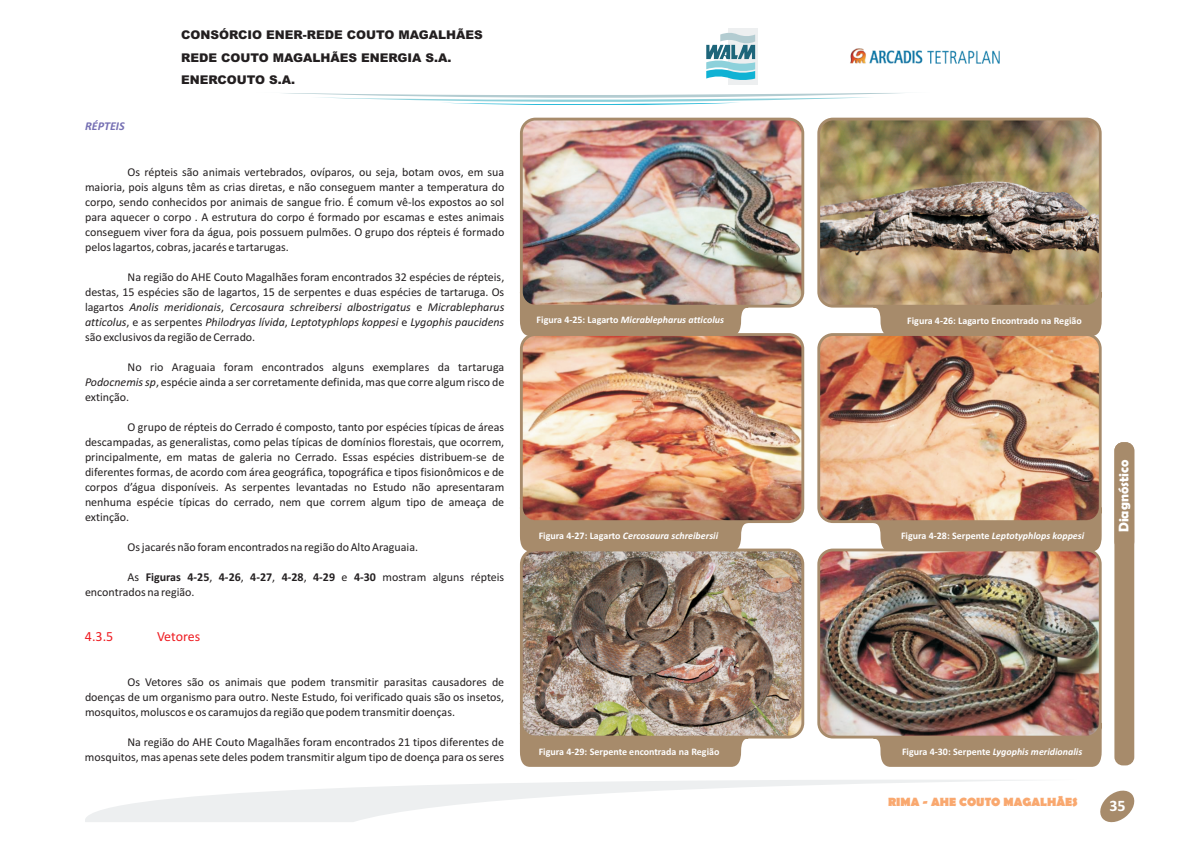
<style>
.page{position:relative;width:1191px;height:842px;background:#fff}
.page>*{position:absolute;margin:0;border:0;box-sizing:border-box;transform-origin:0 0}
.t1{font:700 16px "Calibri";color:#fff}
.t2{font:14px "Calibri";letter-spacing:-.01em;color:#ee1d23}
.t3{font:700 14px "Berlin Sans FB Demi";color:#fff}
.t4{font:12px/15px "Calibri";color:#231f20;text-align:justify}
.t5{font:900 12px/22.7px "Arial";color:#231f20}
.t6{font:700 12px "Berlin Sans FB";color:#f9a86f}
.t7{font:italic 700 12px "Calibri";color:#756fb3}
.t8{font:italic 700 10px "Calibri";color:#fff}
.t9{font:700 10px "Calibri";color:#fff}
.s1{font-style:italic}
.s2{font-weight:700}
.s3{font-style:normal}
</style>
<div class="page">
<div style="left:1114px;top:442px;width:20px;height:323px;background:#a78b6b;border-radius:8px"></div>
<img style="left:850px;top:48px;width:150px;height:16px">
<div style="left:728px;top:28px;width:30px;height:57px;background:#edeff0"></div>
<svg style="left:706px;top:33px;width:49px;height:47px"></svg>
<svg style="left:283px;top:93px;width:619px;height:12px"></svg>
<svg style="left:1100px;top:790px;width:35px;height:33px"></svg>
<svg style="left:870px;top:720px;width:232px;height:47px;background:#ab9173"></svg>
<svg style="left:519px;top:723px;width:232px;height:44px;background:#ac9173"></svg>
<div style="left:870px;top:505px;width:232px;height:48px;background:#a78b6b"></div>
<div style="left:519px;top:507px;width:232px;height:44px;background:#a78b6b"></div>
<div style="left:876px;top:289px;width:226px;height:47px;background:#a78b6b"></div>
<div style="left:519px;top:292px;width:227px;height:43px;background:#a78b6b"></div>
<img style="left:521px;top:119px;width:282px;height:187px;border-radius:14px">
<div style="left:520px;top:118px;width:284px;height:190px;border:3px solid #a78b6b;border-radius:14px"></div>
<img style="left:521px;top:334px;width:282px;height:188px;border-radius:14px">
<div style="left:520px;top:333px;width:284px;height:190px;border:3px solid #a78b6b;border-radius:14px"></div>
<img style="left:818px;top:550px;width:282px;height:187px;border-radius:14px">
<div style="left:817px;top:549px;width:284px;height:189px;border:3px solid #a78b6b;border-radius:14px"></div>
<img style="left:521px;top:550px;width:282px;height:187px;border-radius:14px">
<div style="left:520px;top:549px;width:284px;height:189px;border:3px solid #a78b6b;border-radius:14px"></div>
<img style="left:819px;top:334px;width:280px;height:188px;border-radius:14px">
<div style="left:817px;top:333px;width:284px;height:190px;border:3px solid #a78b6b;border-radius:14px"></div>
<img style="left:818px;top:119px;width:282px;height:187px;border-radius:14px">
<div style="left:817px;top:118px;width:284px;height:190px;border:3px solid #a78b6b;border-radius:14px"></div>
<svg style="left:85px;top:780px;width:944px;height:42px"></svg>
<p class="t5" style="left:181px;top:25px;width:303px">CONSÓRCIO ENER-REDE COUTO MAGALHÃES<br>REDE COUTO MAGALHÃES ENERGIA S.A.<br>ENERCOUTO S.A.</p>
<p class="t7" style="left:85px;top:121px;width:41px">RÉPTEIS</p>
<p class="t4" style="left:85px;top:165px;width:421px;text-indent:43px">Os répteis são animais vertebrados, ovíparos, ou seja, botam ovos, em sua maioria, pois alguns têm as crias diretas, e não conseguem manter a temperatura do corpo, sendo conhecidos por animais de sangue frio. É comum vê-los expostos ao sol para aquecer o corpo . A estrutura do corpo é formado por escamas e estes animais conseguem viver fora da água, pois possuem pulmões. O grupo dos répteis é formado pelos lagartos, cobras, jacarés e tartarugas.</p>
<p class="t4" style="left:85px;top:270px;width:421px;text-indent:43px">Na região do AHE Couto Magalhães foram encontrados 32 espécies de répteis, destas, 15 espécies são de lagartos, 15 de serpentes e duas espécies de tartaruga. Os lagartos <span class="s1">Anolis meridionais</span>, <span class="s1">Cercosaura schreibersi albostrigatus</span> e <span class="s1">Micrablepharus atticolus</span>, e as serpentes <span class="s1">Philodryas lívida</span>, <span class="s1">Leptotyphlops koppesi</span> e <span class="s1">Lygophis paucidens </span>são exclusivos da região de Cerrado.</p>
<p class="t4" style="left:85px;top:360px;width:421px;text-indent:43px">No rio Araguaia foram encontrados alguns exemplares da tartaruga <span class="s1">Podocnemis sp</span>, espécie ainda a ser corretamente definida, mas que corre algum risco de extinção.</p>
<p class="t4" style="left:85px;top:420px;width:421px;text-indent:43px">O grupo de répteis do Cerrado é composto, tanto por espécies típicas de áreas descampadas, as generalistas, como pelas típicas de domínios florestais, que ocorrem, principalmente, em matas de galeria no Cerrado. Essas espécies distribuem-se de diferentes formas, de acordo com área geográfica, topográfica e tipos fisionômicos e de corpos d’água disponíveis. As serpentes levantadas no Estudo não apresentaram nenhuma espécie típicas do cerrado, nem que correm algum tipo de ameaça de extinção.</p>
<p class="t4" style="left:127px;top:540px;width:292px">Os jacarés não foram encontrados na região do Alto Araguaia.</p>
<p class="t4" style="left:85px;top:570px;width:421px;text-indent:43px">As <span class="s2">Figuras 4-25</span>, <span class="s2">4-26</span>, <span class="s2">4-27</span>, <span class="s2">4-28</span>, <span class="s2">4-29</span> e <span class="s2">4-30</span> mostram alguns répteis encontrados na região.</p>
<p class="t2" style="left:85px;top:630px;width:30px">4.3.5</p>
<p class="t2" style="left:157px;top:630px;width:45px">Vetores</p>
<p class="t4" style="left:85px;top:675px;width:421px;text-indent:43px">Os Vetores são os animais que podem transmitir parasitas causadores de doenças de um organismo para outro. Neste Estudo, foi verificado quais são os insetos, mosquitos, moluscos e os caramujos da região que podem transmitir doenças.</p>
<p class="t4" style="left:85px;top:735px;width:421px;text-align:right">Na região do AHE Couto Magalhães foram encontrados 21 tipos diferentes de mosquitos, mas apenas sete deles podem transmitir algum tipo de doença para os seres</p>
<p class="t8" style="left:536px;top:316px;width:189px"><span class="s3">Figura 4-25: Lagarto</span> Micrablepharus atticolus</p>
<p class="t9" style="left:907px;top:316px;width:176px">Figura 4-26: Lagarto Encontrado na Região</p>
<p class="t8" style="left:539px;top:532px;width:181px"><span class="s3">Figura 4-27: Lagarto</span> Cercosaura schreibersii</p>
<p class="t8" style="left:901px;top:532px;width:185px"><span class="s3">Figura 4-28: Serpente</span> Leptotyphlops koppesi</p>
<p class="t3" style="left:1115px;top:532px;width:74px;rotate:-90deg">Diagnóstico</p>
<p class="t9" style="left:538px;top:747px;width:182px">Figura 4-29: Serpente encontrada na Região</p>
<p class="t8" style="left:902px;top:747px;width:182px"><span class="s3">Figura 4-30: Serpente</span> Lygophis meridionalis</p>
<p class="t6" style="left:888px;top:795px;width:191px">RIMA - AHE COUTO MAGALHÃES</p>
<h1 class="t1" style="left:1109px;top:799px;width:18px">35</h1>
</div>
